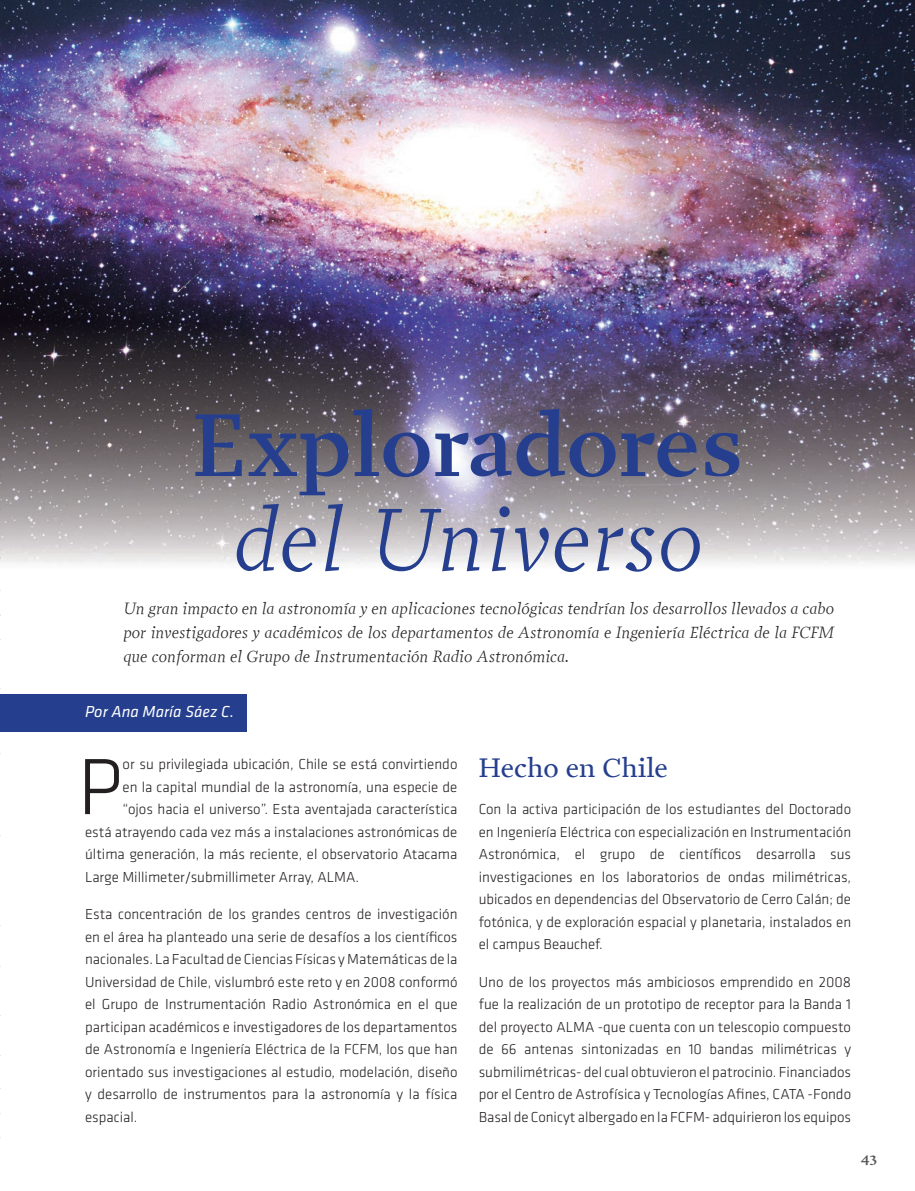
<style>
.page{position:relative;width:915px;height:1191px;background:#fff}
.page>*{position:absolute;margin:0;border:0;box-sizing:border-box;transform-origin:0 0}
.t1{font:600 90px "Prensa";color:#253f8e}
.t2{font:italic 300 90px "Prensa";color:#253f8e}
.t3{font:300 82.5px "Klavika";color:#231f20}
.t4{font:27px "Prensa";color:#253f8e}
.t5{font:italic 300 16.5px/24px "Prensa";color:#231f20;text-align:justify}
.t6{font:italic 16.5px "Klavika";color:#fff}
.t7{font:300 15px/22.5px "Klavika";color:#231f20;text-align:justify}
.t8{font:600 15px "Prensa";color:#57585a}
</style>
<div class="page">
<img style="left:0;top:0;width:914px;height:616px">
<div style="left:0;top:694px;width:247px;height:37px;background:#253f8e"></div>
<h1 class="t1" style="left:192px;top:392px;width:552px">Exploradores</h1>
<h1 class="t2" style="left:233px;top:486px;width:471px">del Universo</h1>
<p class="t5" style="left:123px;top:596px;width:712px">Un gran impacto en la astronomía y en aplicaciones tecnológicas tendrían los desarrollos llevados a cabo por investigadores y académicos de los departamentos de Astronomía e Ingeniería Eléctrica de la FCFM que conforman el Grupo de Instrumentación Radio Astronómica.</p>
<p class="t6" style="left:85px;top:702px;width:150px">Por Ana María Sáez C.</p>
<h2 class="t3" style="left:78px;top:742px;width:46px">P</h2>
<p class="t7" style="left:123px;top:753px;width:336px">or su privilegiada ubicación, Chile se está convirtiendo</p>
<p class="t7" style="left:123px;top:775px;width:336px">en la capital mundial de la astronomía, una especie de</p>
<p class="t7" style="left:123px;top:798px;width:336px">“ojos hacia el universo”. Esta aventajada característica</p>
<p class="t7" style="left:85px;top:820px;width:374px">está atrayendo cada vez más a instalaciones astronómicas de</p>
<p class="t7" style="left:85px;top:843px;width:374px">última generación, la más reciente, el observatorio Atacama</p>
<p class="t7" style="left:85px;top:865px;width:275px">Large Millimeter/submillimeter Array, ALMA.</p>
<p class="t7" style="left:85px;top:903px;width:374px">Esta concentración de los grandes centros de investigación en el área ha planteado una serie de desafíos a los científicos nacionales. La Facultad de Ciencias Físicas y Matemáticas de la Universidad de Chile, vislumbró este reto y en 2008 conformó el Grupo de Instrumentación Radio Astronómica en el que participan académicos e investigadores de los departamentos de Astronomía e Ingeniería Eléctrica de la FCFM, los que han orientado sus investigaciones al estudio, modelación, diseño y desarrollo de instrumentos para la astronomía y la física espacial.</p>
<h3 class="t4" style="left:478px;top:751px;width:191px">Hecho en Chile</h3>
<p class="t7" style="left:478px;top:798px;width:374px">Con la activa participación de los estudiantes del Doctorado en Ingeniería Eléctrica con especialización en Instrumentación Astronómica, el grupo de científicos desarrolla sus investigaciones en los laboratorios de ondas milimétricas, ubicados en dependencias del Observatorio de Cerro Calán; de fotónica, y de exploración espacial y planetaria, instalados en el campus Beauchef.</p>
<p class="t7" style="left:478px;top:971px;width:374px">Uno de los proyectos más ambiciosos emprendido en 2008 fue la realización de un prototipo de receptor para la Banda 1 del proyecto ALMA -que cuenta con un telescopio compuesto de 66 antenas sintonizadas en 10 bandas milimétricas y submilimétricas- del cual obtuvieron el patrocinio. Financiados por el Centro de Astrofísica y Tecnologías Afines, CATA -Fondo Basal de Conicyt albergado en la FCFM- adquirieron los equipos</p>
<p class="t8" style="left:860px;top:1148px;width:18px">43</p>
</div>
